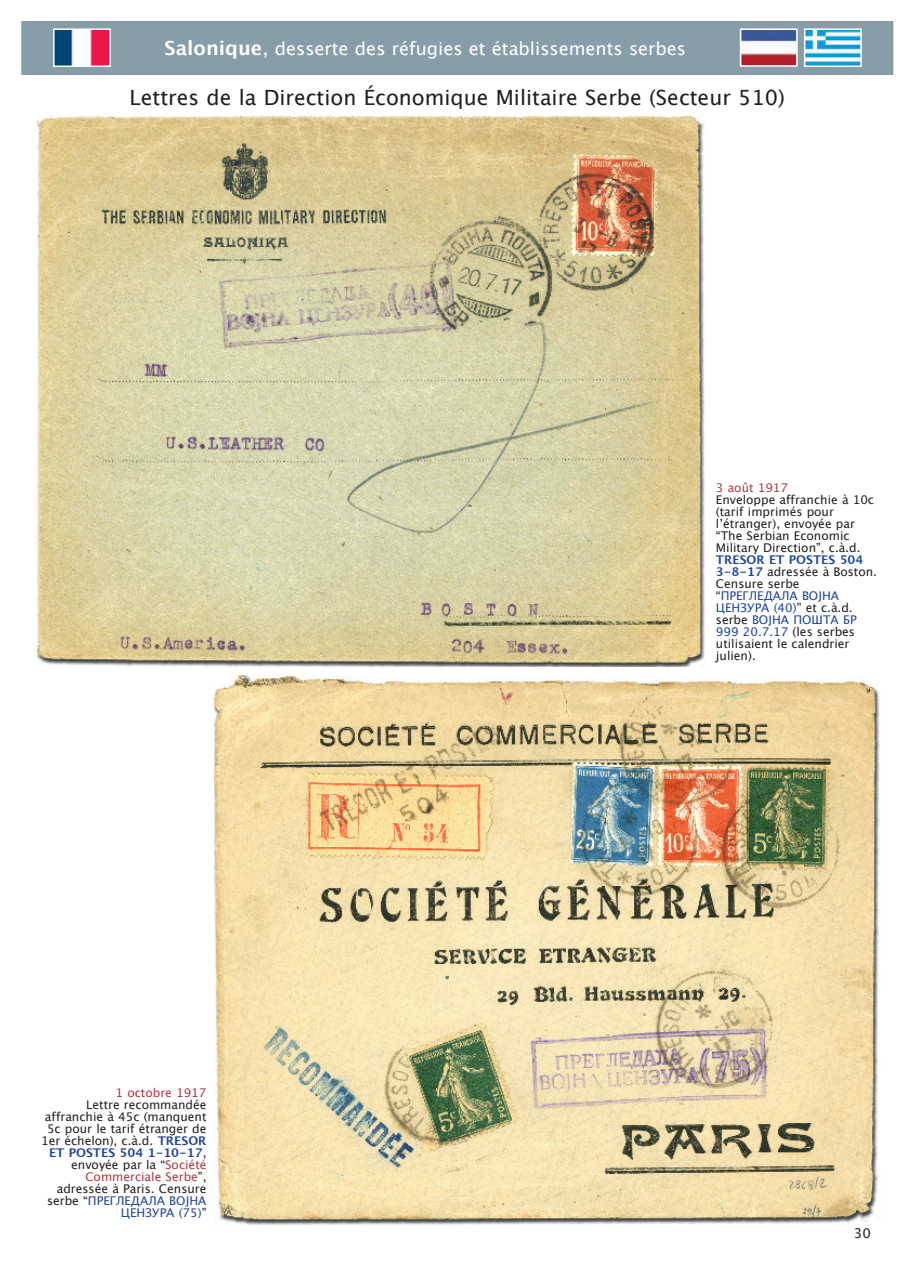
<style>
.page{position:relative;width:914px;height:1263px;background:#fff}
.page>*{position:absolute;margin:0;border:0;box-sizing:border-box;transform-origin:0 0}
.t1{font:21px "Lucida Grande";color:#231f20}
.t2{font:18px "Lucida Grande";color:#fff}
.t3{font:13.5px "Lucida Grande";color:#231f20}
.t4{font:12px/12px "Lucida Grande";color:#231f20}
.t5{font:12px "Lucida Grande";color:#ae3a45}
.s1{font-weight:700;font-size:19.5px}
.s2{font-size:19.5px}
.s3{font-weight:700;color:#1f449b}
.s4{color:#ae3a45}
.s5{color:#1f449b}
</style>
<div class="page">
<svg style="left:21px;top:21px;width:873px;height:94px;fill:#879ea9"></svg>
<img style="left:742px;top:31px;width:52px;height:33px">
<div style="left:739px;top:28px;width:58px;height:39px;border:2px solid #fff"></div>
<img style="left:36px;top:114px;width:670px;height:553px">
<img style="left:214px;top:675px;width:666px;height:550px">
<h2 class="t2" style="left:165px;top:38px;width:523px"><span class="s1">Salonique</span><span class="s2">,</span> desserte des réfugies et établissements serbes</h2>
<h1 class="t1" style="left:130px;top:85px;width:656px">Lettres de la Direction Économique Militaire Serbe (Secteur 510)</h1>
<p class="t5" style="left:116px;top:1085px;width:92px">1 octobre 1917</p>
<p class="t4" style="left:41px;top:1098px;width:167px;text-align:right">Lettre recommandée affranchie à 45c (manquent<br>5c pour le tarif étranger de<br>1er échelon), c.à.d. <span class="s3">TRESOR<br>ET POSTES 504 1-10-17</span>, envoyée par la “<span class="s4">Société<br>Commerciale Serbe</span>”, adressée à Paris. Censure serbe “<span class="s5">ПРЕГЛЕДАЛА ВОЈНА<br>ЦЕНЗУРА (75)</span>”</p>
<p class="t5" style="left:716px;top:481px;width:74px">3 août 1917</p>
<p class="t4" style="left:716px;top:494px;width:160px">Enveloppe affranchie à 10c (tarif imprimés pour l’étranger), envoyée par “The Serbian Economic<br>Military Direction”, c.à.d.</p>
<p class="t4" style="left:716px;top:554px;width:163px"><span class="s3">TRESOR ET POSTES 504<br>3-8-17</span> adressée à Boston.<br>Censure serbe “<span class="s5">ПРЕГЛЕДАЛА ВОЈНА<br>ЦЕНЗУРА (40)</span>” et c.à.d. serbe <span class="s5">ВОЈНА ПОШТА БР<br>999 20.7.17</span> (les serbes utilisaient le calendrier julien).</p>
<p class="t3" style="left:853px;top:1225px;width:19px">30</p>
</div>
